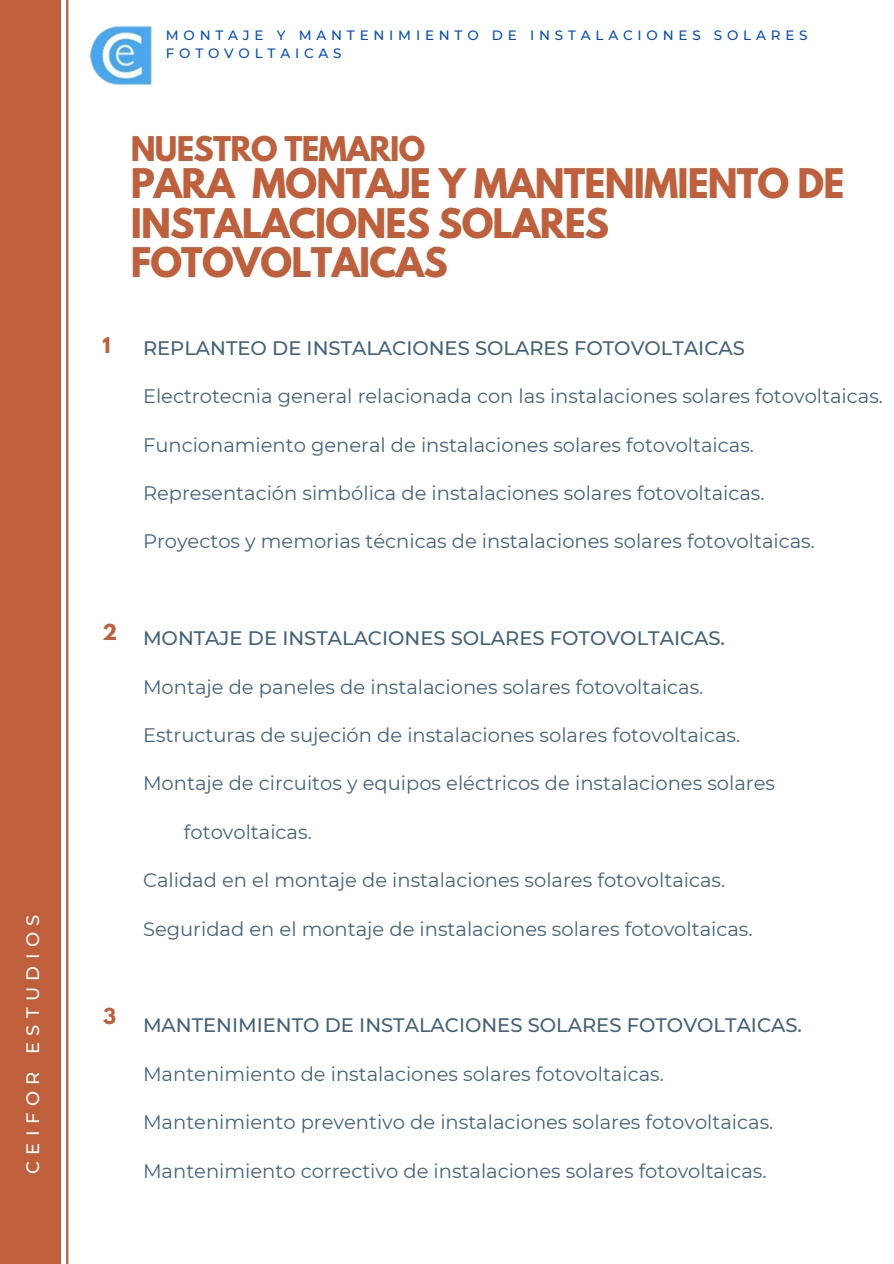
<style>
.page{position:relative;width:894px;height:1264px;background:#fff}
.page>*{position:absolute;margin:0;border:0;box-sizing:border-box;transform-origin:0 0}
.t1{font:700 36.15px/39.3px "League Spartan";letter-spacing:-.025em;color:#bf5f3b}
.t2{font:700 30.15px "League Spartan";letter-spacing:-.025em;color:#bf5f3b}
.t3{font:19.5px "Montserrat";color:#42637b}
.t4{font:500 19.5px "Montserrat";color:#42637b}
.t5{font:700 19.5px "League Spartan";color:#bf5f3b}
.t6{font:500 18px "Montserrat";letter-spacing:.355em;color:#fff}
.t7{font:500 13.5px/18px "Montserrat";letter-spacing:.355em;color:#004cbf}
</style>
<div class="page">
<div style="left:0;top:0;width:61px;height:1263px;background:#bf5f3b"></div>
<img style="left:89px;top:25px;width:63px;height:61px">
<hr style="left:66px;top:0;width:2px;height:1263px;background:#bf5f3b">
<h1 class="t6" style="left:22px;top:1174px;width:261px;rotate:-90deg">CEIFOR ESTUDIOS</h1>
<p class="t7" style="left:166px;top:26px;width:643px">MONTAJE Y MANTENIMIENTO DE INSTALACIONES SOLARES<br>FOTOVOLTAICAS</p>
<p class="t2" style="left:131px;top:134px;width:296px">NUESTRO TEMARIO</p>
<p class="t1" style="left:131px;top:169px;width:715px">PARA MONTAJE Y MANTENIMIENTO DE<br>INSTALACIONES SOLARES<br>FOTOVOLTAICAS</p>
<p class="t5" style="left:102px;top:335px;width:10px">1</p>
<p class="t4" style="left:143px;top:336px;width:603px">REPLANTEO DE INSTALACIONES SOLARES FOTOVOLTAICAS</p>
<p class="t3" style="left:143px;top:384px;width:741px">Electrotecnia general relacionada con las instalaciones solares fotovoltaicas.</p>
<p class="t3" style="left:143px;top:433px;width:612px">Funcionamiento general de instalaciones solares fotovoltaicas.</p>
<p class="t3" style="left:143px;top:481px;width:623px">Representación simbólica de instalaciones solares fotovoltaicas.</p>
<p class="t3" style="left:143px;top:529px;width:673px">Proyectos y memorias técnicas de instalaciones solares fotovoltaicas.</p>
<p class="t5" style="left:102px;top:622px;width:16px">2</p>
<p class="t5" style="left:103px;top:1006px;width:14px">3</p>
<p class="t4" style="left:143px;top:626px;width:583px">MONTAJE DE INSTALACIONES SOLARES FOTOVOLTAICAS.</p>
<p class="t3" style="left:143px;top:674px;width:561px">Montaje de paneles de instalaciones solares fotovoltaicas.</p>
<p class="t3" style="left:143px;top:723px;width:598px">Estructuras de sujeción de instalaciones solares fotovoltaicas.</p>
<p class="t3" style="left:143px;top:771px;width:633px">Montaje de circuitos y equipos eléctricos de instalaciones solares</p>
<p class="t3" style="left:184px;top:820px;width:129px">fotovoltaicas.</p>
<p class="t3" style="left:143px;top:868px;width:583px">Calidad en el montaje de instalaciones solares fotovoltaicas.</p>
<p class="t3" style="left:143px;top:916px;width:611px">Seguridad en el montaje de instalaciones solares fotovoltaicas.</p>
<p class="t4" style="left:143px;top:1013px;width:660px">MANTENIMIENTO DE INSTALACIONES SOLARES FOTOVOLTAICAS.</p>
<p class="t3" style="left:143px;top:1061px;width:522px">Mantenimiento de instalaciones solares fotovoltaicas.</p>
<p class="t3" style="left:143px;top:1110px;width:631px">Mantenimiento preventivo de instalaciones solares fotovoltaicas.</p>
<p class="t3" style="left:143px;top:1158px;width:625px">Mantenimiento correctivo de instalaciones solares fotovoltaicas.</p>
</div>
